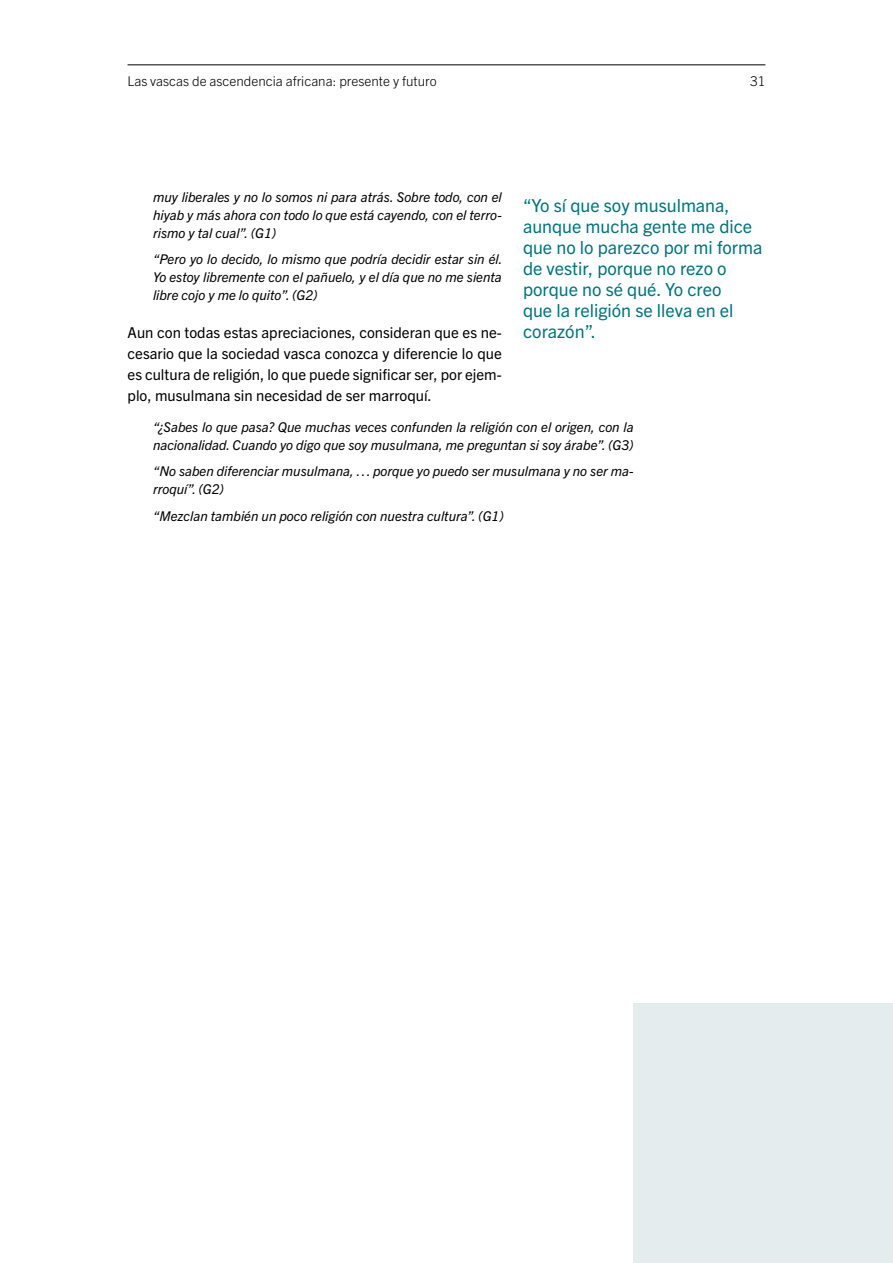
<style>
.page{position:relative;width:893px;height:1263px;background:#fff}
.page>*{position:absolute;margin:0;border:0;box-sizing:border-box;transform-origin:0 0}
.t1{font:18px/21px "Trade Gothic Next LT Pro";color:#00747c}
.t2{font:15px/21px "Trade Gothic Next LT Pro";color:#000;text-align:justify}
.t3{font:italic 13.5px/18px "Trade Gothic Next LT Pro";color:#000;text-align:justify}
.t4{font:300 13.5px "Trade Gothic Next LT Pro";color:#000}
</style>
<div class="page">
<hr style="left:128px;top:64px;width:637px;height:1px;background:#000">
<div style="left:634px;top:1003px;width:259px;height:259px;background:#e4ecee"></div>
<p class="t4" style="left:128px;top:71px;width:311px">Las vascas de ascendencia africana: presente y futuro</p>
<p class="t4" style="left:750px;top:71px;width:17px">31</p>
<p class="t3" style="left:153px;top:187px;width:350px">muy liberales y no lo somos ni para atrás. Sobre todo, con el hiyab y más ahora con todo lo que está cayendo, con el terro&shy;rismo y tal cual”. (G1)</p>
<p class="t3" style="left:153px;top:249px;width:351px">“Pero yo lo decido, lo mismo que podría decidir estar sin él.<br>Yo estoy libremente con el pañuelo, y el día que no me sienta libre cojo y me lo quito”. (G2)</p>
<p class="t2" style="left:128px;top:321px;width:376px">Aun con todas estas apreciaciones, consideran que es ne&shy;cesario que la sociedad vasca conozca y diferencie lo que es cultura de religión, lo que puede significar ser, por ejem&shy;plo, musulmana sin necesidad de ser marroquí.</p>
<p class="t3" style="left:153px;top:417px;width:482px">“¿Sabes lo que pasa? Que muchas veces confunden la religión con el origen, con la nacionalidad. Cuando yo digo que soy musulmana, me preguntan si soy árabe”. (G3)</p>
<p class="t3" style="left:153px;top:462px;width:482px">“No saben diferenciar musulmana, … porque yo puedo ser musulmana y no ser ma&shy;rroquí”. (G2)</p>
<p class="t3" style="left:153px;top:506px;width:352px">“Mezclan también un poco religión con nuestra cultura”. (G1)</p>
<h1 class="t1" style="left:523px;top:194px;width:241px">“Yo sí que soy musulmana, aunque mucha gente me dice que no lo parezco por mi forma de vestir, porque no rezo o porque no sé qué. Yo creo<br>que la religión se lleva en el corazón”.</h1>
</div>
